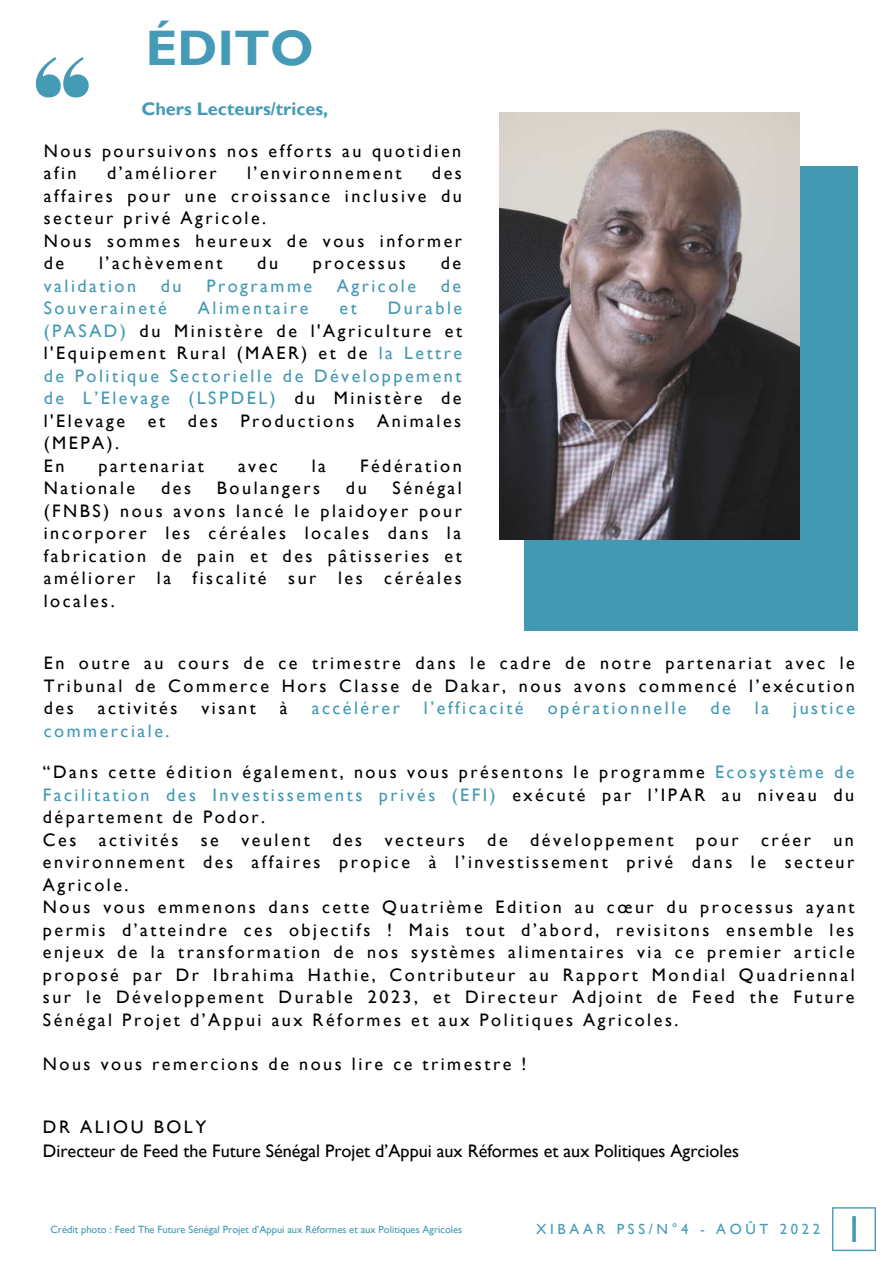
<style>
.page{position:relative;width:893px;height:1264px;background:#fff}
.page>*{position:absolute;margin:0;border:0;box-sizing:border-box;transform-origin:0 0}
.t1{font:700 49.8px "Gill Sans";color:#459ab6}
.t2{font:37.65px "Gill Sans";color:#459ab6}
.t3{font:18.15px/22.5px "Gill Sans";letter-spacing:.14em;color:#000}
.t4{font:18.15px/22.5px "Gill Sans";letter-spacing:.14em;color:#4399b2;text-align:justify}
.t5{font:18.15px/23.5px "Gill Sans";color:#000}
.t6{font:700 18.15px "Gill Sans";color:#459ab6}
.t7{font:14.7px "Gill Sans";letter-spacing:.25em;color:#459ab6}
.t8{font:10.5px "Gill Sans";color:#4399b2}
.s1{color:#000}
.s2{color:#4399b2}
</style>
<div class="page">
<div style="left:525px;top:167px;width:332px;height:464px;background:#4399b2"></div>
<img style="left:500px;top:113px;width:299px;height:427px">
<svg style="left:832px;top:1207px;width:43px;height:43px"></svg>
<svg style="left:36px;top:57px;width:53px;height:40px"></svg>
<h1 class="t1" style="left:146px;top:18px;width:169px">ÉDITO</h1>
<p class="t6" style="left:141px;top:98px;width:188px">Chers Lecteurs/trices,</p>
<p class="t3" style="left:44px;top:139px;width:419px">Nous poursuivons nos efforts au quotidien afin</p>
<p class="t3" style="left:107px;top:162px;width:111px">d’améliorer</p>
<p class="t3" style="left:247px;top:162px;width:156px">l’environnement</p>
<p class="t3" style="left:44px;top:162px;width:419px;text-indent:388px">des affaires pour une croissance inclusive du secteur privé Agricole.<br>Nous sommes heureux de vous informer de</p>
<p class="t3" style="left:99px;top:252px;width:125px">l’achèvement</p>
<p class="t3" style="left:257px;top:252px;width:22px">du</p>
<p class="t3" style="left:313px;top:252px;width:94px">processus</p>
<p class="t3" style="left:440px;top:252px;width:22px">de</p>
<p class="t4" style="left:44px;top:274px;width:94px">validation</p>
<p class="t4" style="left:161px;top:274px;width:22px">du</p>
<p class="t4" style="left:206px;top:274px;width:107px">Programme</p>
<p class="t4" style="left:337px;top:274px;width:81px">Agricole</p>
<p class="t4" style="left:440px;top:274px;width:22px">de</p>
<p class="t4" style="left:44px;top:297px;width:124px">Souveraineté</p>
<p class="t4" style="left:198px;top:297px;width:112px">Alimentaire</p>
<p class="t4" style="left:339px;top:297px;width:19px">et</p>
<p class="t4" style="left:44px;top:297px;width:420px;text-indent:344px">Durable (PASAD) <span class="s1">du Ministère de l'Agriculture et l'Equipement Rural (MAER) et de</span> la Lettre de Politique Sectorielle de Développement de L’Elevage (LSPDEL) <span class="s1">du Ministère de l'Elevage</span></p>
<p class="t3" style="left:148px;top:409px;width:19px">et</p>
<p class="t3" style="left:188px;top:409px;width:31px">des</p>
<p class="t3" style="left:240px;top:409px;width:115px">Productions</p>
<p class="t3" style="left:377px;top:409px;width:85px">Animales</p>
<p class="t3" style="left:44px;top:431px;width:77px">(MEPA).<br>En</p>
<p class="t3" style="left:98px;top:454px;width:107px">partenariat</p>
<p class="t3" style="left:238px;top:454px;width:41px">avec</p>
<p class="t3" style="left:312px;top:454px;width:16px">la</p>
<p class="t3" style="left:360px;top:454px;width:103px">Fédération</p>
<p class="t3" style="left:44px;top:476px;width:93px">Nationale</p>
<p class="t3" style="left:161px;top:476px;width:31px">des</p>
<p class="t3" style="left:217px;top:476px;width:105px">Boulangers</p>
<p class="t3" style="left:346px;top:476px;width:22px">du</p>
<p class="t3" style="left:44px;top:476px;width:419px;text-align:justify;text-indent:349px">Sénégal (FNBS) nous avons lancé le plaidoyer pour incorporer les céréales locales dans la fabrication de pain et des pâtisseries et améliorer la fiscalité sur les céréales locales.</p>
<p class="t3" style="left:44px;top:651px;width:812px;text-align:justify">En outre au cours de ce trimestre dans le cadre de notre partenariat avec le Tribunal de Commerce Hors Classe de Dakar, nous avons commencé l’exécution des</p>
<p class="t3" style="left:98px;top:696px;width:81px">activités</p>
<p class="t3" style="left:201px;top:696px;width:56px">visant</p>
<p class="t3" style="left:280px;top:696px;width:9px">à</p>
<p class="t4" style="left:312px;top:696px;width:90px">accélérer</p>
<p class="t4" style="left:424px;top:696px;width:101px">l’efficacité</p>
<p class="t4" style="left:547px;top:696px;width:140px">opérationnelle</p>
<p class="t4" style="left:710px;top:696px;width:22px">de</p>
<p class="t4" style="left:755px;top:696px;width:16px">la</p>
<p class="t4" style="left:793px;top:696px;width:63px">justice</p>
<p class="t4" style="left:44px;top:719px;width:127px">commerciale.</p>
<p class="t3" style="left:43px;top:760px;width:813px">“Dans cette édition également, nous vous présentons le programme <span class="s2">Ecosystème de Facilitation des Investissements privés (EFI)</span> exécuté par l’IPAR au niveau du département de Podor.<br>Ces activités se veulent des vecteurs de développement pour créer un environnement des affaires propice à l’investissement privé dans le secteur Agricole.<br>Nous vous emmenons dans cette Quatrième Edition au cœur du processus ayant permis d’atteindre ces objectifs ! Mais tout d’abord, revisitons ensemble les enjeux de la transformation de nos systèmes alimentaires via ce premier article proposé par Dr Ibrahima Hathie, Contributeur au Rapport Mondial Quadriennal sur le Développement Durable 2023, et Directeur Adjoint de Feed the Future Sénégal Projet d’Appui aux Réformes et aux Politiques Agricoles.</p>
<p class="t3" style="left:43px;top:1052px;width:485px">Nous vous remercions de nous lire ce trimestre !</p>
<p class="t5" style="left:43px;top:1114px;width:697px">DR ALIOU BOLY<br>Directeur de Feed the Future Sénégal Projet d’Appui aux Réformes et aux Politiques Agrcioles</p>
<p class="t8" style="left:50px;top:1222px;width:413px">Crédit photo : Feed The Future Sénégal Projet d’Appui aux Réformes et aux Politiques Agricoles</p>
<p class="t7" style="left:536px;top:1220px;width:285px">XIBAAR PSS/N°4 - AOÛT 2022</p>
<h2 class="t2" style="left:844px;top:1206px;width:20px">1</h2>
</div>
